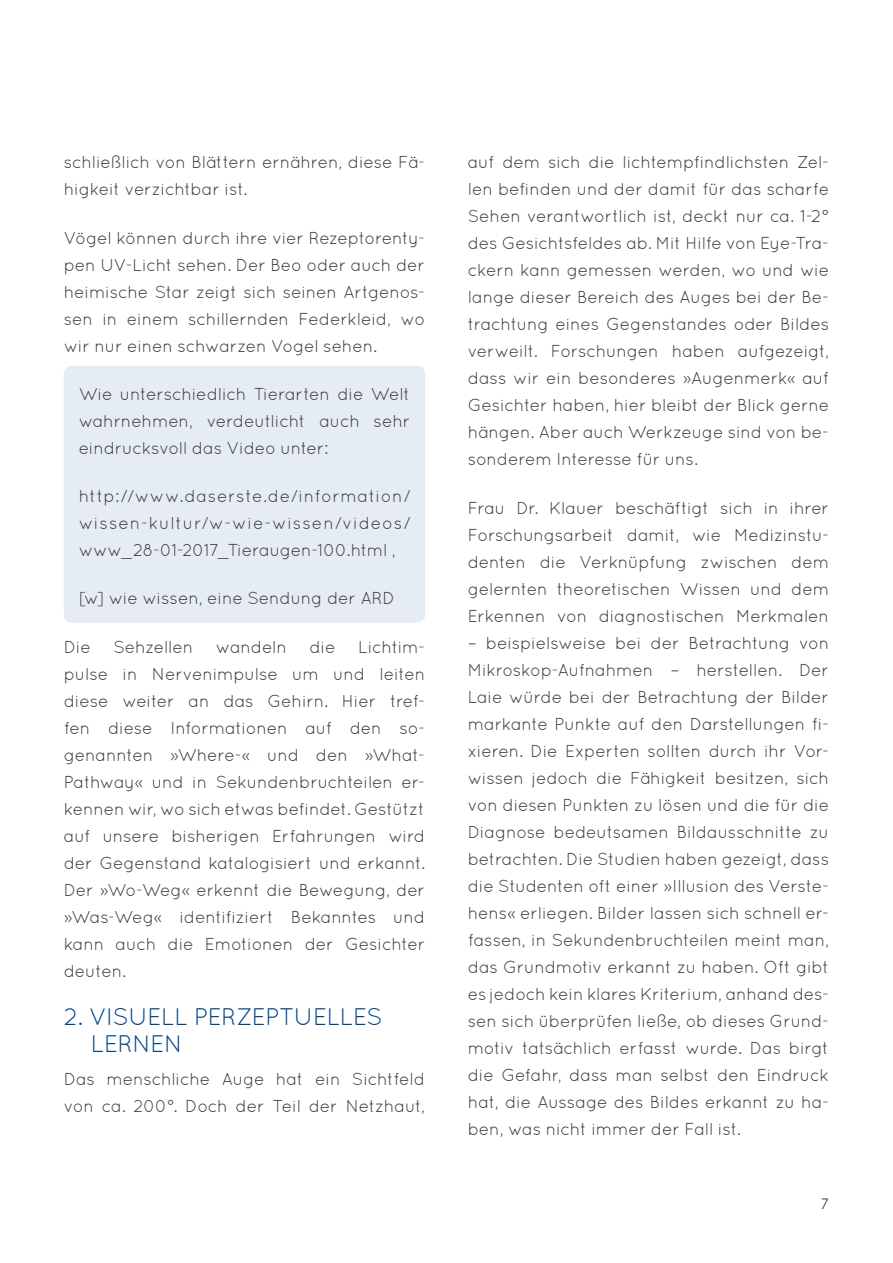
<style>
.page{position:relative;width:893px;height:1263px;background:#fff}
.page>*{position:absolute;margin:0;border:0;box-sizing:border-box;transform-origin:0 0}
.t1{font:24px/27px "Quicksand";letter-spacing:-.02em;color:#004387}
.t2{font:17.25px/27px "Quicksand";letter-spacing:-.015em;color:#3a3b39;text-align:justify}
.t3{font:300 15px "Futura BT";color:#3a3b39}
</style>
<div class="page">
<div style="left:64px;top:366px;width:361px;height:257px;background:#e6ecf3;border-radius:9px"></div>
<p class="t2" style="left:64px;top:149px;width:363px">schließlich von Blättern ernähren, diese Fä&shy;higkeit verzichtbar ist.</p>
<p class="t2" style="left:64px;top:224px;width:363px">Vögel können durch ihre vier Rezeptorenty&shy;pen UV-Licht sehen. Der Beo oder auch der heimische Star zeigt sich seinen Artgenos&shy;sen in einem schillernden Federkleid, wo wir nur einen schwarzen Vogel sehen.</p>
<p class="t2" style="left:79px;top:380px;width:333px">Wie unterschiedlich Tierarten die Welt wahrnehmen, verdeutlicht auch sehr eindrucksvoll das Video unter:</p>
<p class="t2" style="left:79px;top:482px;width:333px">http://www.daserste.de/information/ wissen-kultur/w-wie-wissen/videos/ www_28-01-2017_Tieraugen-100.html ,</p>
<p class="t2" style="left:79px;top:585px;width:318px">[w] wie wissen, eine Sendung der ARD</p>
<p class="t2" style="left:64px;top:633px;width:29px">Die</p>
<p class="t2" style="left:113px;top:633px;width:82px">Sehzellen</p>
<p class="t2" style="left:216px;top:633px;width:73px">wandeln</p>
<p class="t2" style="left:309px;top:633px;width:28px">die</p>
<p class="t2" style="left:64px;top:633px;width:363px;text-indent:294px">Lichtim&shy;pulse in Nervenimpulse um und leiten diese weiter an das Gehirn. Hier tref&shy;fen diese Informationen auf den so&shy;genannten »Where-« und den »What-Pathway« und in Sekundenbruchteilen er&shy;kennen wir, wo sich etwas befindet. Gestützt auf unsere bisherigen Erfahrungen wird der Gegenstand katalogisiert und erkannt.<br>Der »Wo-Weg« erkennt die Bewegung, der »Was-Weg« identifiziert Bekanntes und kann auch die Emotionen der Gesichter deuten.</p>
<h1 class="t1" style="left:91px;top:1003px;width:293px;text-indent:-27px">2. VISUELL PERZEPTUELLES<br>LERNEN</h1>
<p class="t2" style="left:64px;top:1065px;width:363px">Das menschliche Auge hat ein Sichtfeld von ca. 200°. Doch der Teil der Netzhaut,</p>
<p class="t2" style="left:468px;top:149px;width:363px">auf dem sich die lichtempfindlichsten Zel&shy;len befinden und der damit für das scharfe Sehen verantwortlich ist, deckt nur ca. 1-2° des Gesichtsfeldes ab. Mit Hilfe von Eye-Tra&shy;ckern kann gemessen werden, wo und wie lange dieser Bereich des Auges bei der Be&shy;trachtung eines Gegenstandes oder Bildes verweilt. Forschungen haben aufgezeigt, dass wir ein besonderes »Augenmerk« auf Gesichter haben, hier bleibt der Blick gerne hängen. Aber auch Werkzeuge sind von be&shy;sonderem Interesse für uns.</p>
<p class="t2" style="left:468px;top:494px;width:363px">Frau Dr. Klauer beschäftigt sich in ihrer Forschungsarbeit damit, wie Medizinstu&shy;denten die Verknüpfung zwischen dem gelernten theoretischen Wissen und dem Erkennen von diagnostischen Merkmalen</p>
<p class="t2" style="left:468px;top:629px;width:363px">– beispielsweise bei der Betrachtung von Mikroskop-Aufnahmen – herstellen. Der Laie würde bei der Betrachtung der Bilder markante Punkte auf den Darstellungen fi&shy;xieren. Die Experten sollten durch ihr Vor&shy;wissen jedoch die Fähigkeit besitzen, sich von diesen Punkten zu lösen und die für die Diagnose bedeutsamen Bildausschnitte zu betrachten. Die Studien haben gezeigt, dass die Studenten oft einer »Illusion des Verste&shy;hens« erliegen. Bilder lassen sich schnell er&shy;fassen, in Sekundenbruchteilen meint man, das Grundmotiv erkannt zu haben. Oft gibt es jedoch kein klares Kriterium, anhand des&shy;sen sich überprüfen ließe, ob dieses Grund&shy;motiv tatsächlich erfasst wurde. Das birgt die Gefahr, dass man selbst den Eindruck hat, die Aussage des Bildes erkannt zu ha&shy;ben, was nicht immer der Fall ist.</p>
<p class="t3" style="left:820px;top:1194px;width:10px">7</p>
</div>
